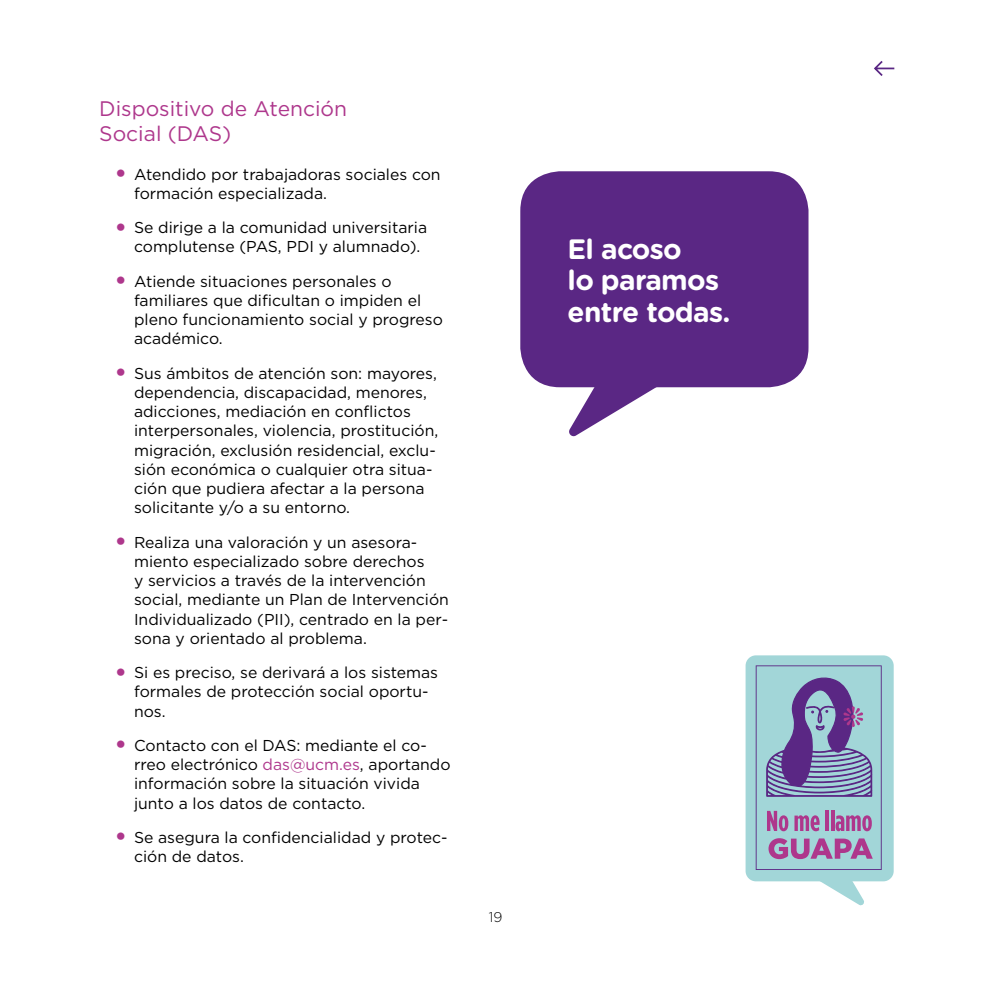
<style>
.page{position:relative;width:993px;height:993px;background:#fff}
.page>*{position:absolute;margin:0;border:0;box-sizing:border-box;transform-origin:0 0}
.t1{font:700 28px/31.5px "Gotham Rounded";letter-spacing:-.025em;color:#fff}
.t2{font:21px/24.5px "Gotham";color:#ae378c}
.t3{font:15.75px/19.2px "Gotham";color:#000}
.t4{font:300 14px "Gotham";color:#000}
.s1{font-size:28px;color:#ae378c}
.s2{color:#ae378c}
</style>
<div class="page">
<div style="left:520px;top:171px;width:288px;height:216px;background:#5a2784;border-radius:40px"></div>
<svg style="left:567px;top:387px;width:103px;height:50px"></svg>
<div style="left:745px;top:655px;width:148px;height:226px;background:#a2d6d8;border-radius:10px"></div>
<svg style="left:755px;top:665px;width:126px;height:241px"></svg>
<svg style="left:874px;top:61px;width:21px;height:15px"></svg>
<h2 class="t2" style="left:99px;top:96px;width:249px">Dispositivo de Atención<br>Social (DAS)</h2>
<p class="t3" style="left:134px;top:164px;width:308px;text-indent:-20px"><span class="s1">•</span> Atendido por trabajadoras sociales con formación especializada.</p>
<p class="t3" style="left:134px;top:217px;width:294px;text-indent:-20px"><span class="s1">•</span> Se dirige a la comunidad universitaria complutense (PAS, PDI y alumnado).</p>
<p class="t3" style="left:134px;top:271px;width:310px;text-indent:-20px"><span class="s1">•</span> Atiende situaciones personales o familiares que dificultan o impiden el pleno funcionamiento social y progreso académico.</p>
<p class="t3" style="left:134px;top:363px;width:305px;text-indent:-20px"><span class="s1">•</span> Sus ámbitos de atención son: mayores, dependencia, discapacidad, menores, adicciones, mediación en conflictos interpersonales, violencia, prostitución, migración, exclusión residencial, exclu&shy;sión económica o cualquier otra situa&shy;ción que pudiera afectar a la persona solicitante y/o a su entorno.</p>
<p class="t3" style="left:134px;top:532px;width:316px;text-indent:-20px"><span class="s1">•</span> Realiza una valoración y un asesora&shy;miento especializado sobre derechos<br>y servicios a través de la intervención social, mediante un Plan de Intervención Individualizado (PII), centrado en la per&shy;sona y orientado al problema.</p>
<p class="t3" style="left:134px;top:662px;width:305px;text-indent:-20px"><span class="s1">•</span> Si es preciso, se derivará a los sistemas formales de protección social oportu&shy;nos.</p>
<p class="t3" style="left:134px;top:735px;width:318px;text-indent:-20px"><span class="s1">•</span> Contacto con el DAS: mediante el co&shy;rreo electrónico <span class="s2">das@ucm.es</span>, aportando información sobre la situación vivida junto a los datos de contacto.</p>
<p class="t3" style="left:134px;top:826px;width:315px;text-indent:-20px"><span class="s1">•</span> Se asegura la confidencialidad y protec&shy;ción de datos.</p>
<p class="t4" style="left:488px;top:908px;width:15px">19</p>
<h1 class="t1" style="left:567px;top:232px;width:164px">El acoso<br>lo paramos entre todas.</h1>
</div>
